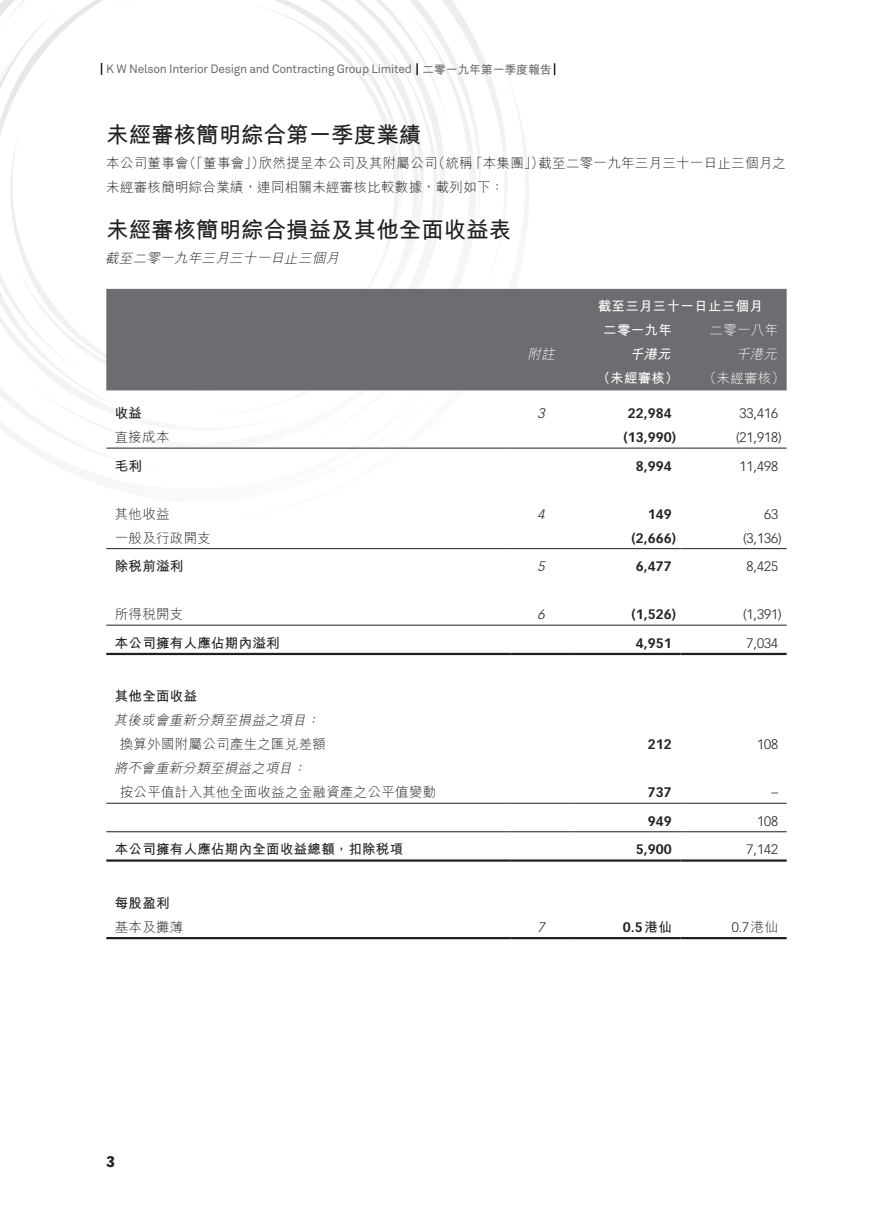
<style>
.page{position:relative;width:893px;height:1212px;background:#fff}
.page>*{position:absolute;margin:0;border:0;box-sizing:border-box;transform-origin:0 0}
.t1{font:700 22.5px "M Hei HK";color:#231f20}
.t2{font:900 15px "Vectora LT Std";color:#231f20}
.t3{font:300 13.5px/24px "M Hei HK";letter-spacing:.02em;color:#231f20}
.t4{font:700 13.5px "Vectora LT Std";color:#231f20}
.t5{font:300 13.5px "Vectora LT Std";color:#231f20}
.t6{font:700 13.5px "M Hei HK";letter-spacing:.02em;color:#231f20}
.t7{font:italic 300 13.5px "M Hei HK";color:#231f20}
.t8{font:700 13.5px "M Hei HK";letter-spacing:.02em;color:#fff}
.t9{font:300 13.5px "M Hei HK";letter-spacing:.02em;color:#fff}
.t10{font:italic 300 13.5px "M Hei HK";color:#fff}
.t11{font:italic 300 13.5px "Vectora LT Std";color:#231f20}
.t12{font:italic 700 13.5px "M Hei HK";color:#fff}
.t13{font:12px "Akkurat Pro";letter-spacing:-.02em;color:#6c6d70}
.t14{font:700 12px "M Hei HK";letter-spacing:-.02em;color:#6c6d70}
.s1{font-family:"M Hei HK"}
</style>
<div class="page">
<svg style="left:554px;top:63px;width:1px;height:12px"></svg>
<svg style="left:0;top:0;width:532px;height:448px"></svg>
<div style="left:106px;top:289px;width:681px;height:101px;background:#6c6d70"></div>
<hr style="left:106px;top:448px;width:404px;height:1px;background:#231f20">
<hr style="left:510px;top:448px;width:64px;height:1px;background:#231f20">
<hr style="left:574px;top:448px;width:106px;height:1px;background:#231f20">
<hr style="left:680px;top:448px;width:107px;height:1px;background:#231f20">
<hr style="left:106px;top:548px;width:404px;height:1px;background:#231f20">
<hr style="left:510px;top:548px;width:64px;height:1px;background:#231f20">
<hr style="left:574px;top:548px;width:106px;height:1px;background:#231f20">
<hr style="left:680px;top:548px;width:107px;height:1px;background:#231f20">
<hr style="left:106px;top:625px;width:404px;height:1px;background:#231f20">
<hr style="left:510px;top:625px;width:64px;height:1px;background:#231f20">
<hr style="left:574px;top:625px;width:106px;height:1px;background:#231f20">
<hr style="left:680px;top:625px;width:107px;height:1px;background:#231f20">
<hr style="left:106px;top:653px;width:404px;height:2px;background:#231f20">
<hr style="left:510px;top:653px;width:64px;height:2px;background:#231f20">
<hr style="left:574px;top:653px;width:106px;height:2px;background:#231f20">
<hr style="left:680px;top:653px;width:107px;height:2px;background:#231f20">
<hr style="left:106px;top:803px;width:404px;height:1px;background:#231f20">
<hr style="left:510px;top:803px;width:64px;height:1px;background:#231f20">
<hr style="left:574px;top:803px;width:106px;height:1px;background:#231f20">
<hr style="left:680px;top:803px;width:107px;height:1px;background:#231f20">
<hr style="left:106px;top:831px;width:404px;height:1px;background:#231f20">
<hr style="left:510px;top:831px;width:64px;height:1px;background:#231f20">
<hr style="left:574px;top:831px;width:106px;height:1px;background:#231f20">
<hr style="left:680px;top:831px;width:107px;height:1px;background:#231f20">
<hr style="left:106px;top:859px;width:404px;height:3px;background:#231f20">
<hr style="left:510px;top:859px;width:64px;height:3px;background:#231f20">
<hr style="left:574px;top:859px;width:106px;height:3px;background:#231f20">
<hr style="left:680px;top:859px;width:107px;height:3px;background:#231f20">
<hr style="left:106px;top:937px;width:404px;height:2px;background:#231f20">
<hr style="left:510px;top:937px;width:64px;height:2px;background:#231f20">
<hr style="left:574px;top:937px;width:106px;height:2px;background:#231f20">
<hr style="left:680px;top:937px;width:107px;height:2px;background:#231f20">
<p class="t13" style="left:106px;top:62px;width:307px">K W Nelson Interior Design and Contracting Group Limited</p>
<p class="t14" style="left:422px;top:61px;width:131px">二零一九年第一季度報告</p>
<h1 class="t1" style="left:106px;top:119px;width:316px">未經審核簡明綜合第一季度業績</h1>
<p class="t3" style="left:183px;top:151px;width:83px">（「董事會」）</p>
<p class="t3" style="left:432px;top:151px;width:42px">（統稱</p>
<p class="t3" style="left:469px;top:151px;width:76px">「本集團」）</p>
<p class="t3" style="left:259px;top:151px;width:180px">欣然提呈本公司及其附屬公司</p>
<p class="t3" style="left:106px;top:151px;width:399px">本公司董事會<br>未經審核簡明綜合業績，連同相關未經審核比較數據，載列如下：</p>
<h1 class="t1" style="left:106px;top:214px;width:406px">未經審核簡明綜合損益及其他全面收益表</h1>
<p class="t7" style="left:105px;top:251px;width:238px">截至二零一九年三月三十一日止三個月</p>
<p class="t3" style="left:538px;top:151px;width:249px">截至二零一九年三月三十一日止三個月之</p>
<p class="t6" style="left:115px;top:403px;width:29px">收益</p>
<p class="t3" style="left:115px;top:425px;width:56px">直接成本</p>
<p class="t6" style="left:115px;top:456px;width:29px">毛利</p>
<p class="t3" style="left:115px;top:502px;width:56px">其他收益</p>
<p class="t3" style="left:115px;top:526px;width:98px">一般及行政開支</p>
<p class="t6" style="left:115px;top:556px;width:70px">除稅前溢利</p>
<p class="t3" style="left:115px;top:602px;width:70px">所得稅開支</p>
<p class="t6" style="left:115px;top:633px;width:166px">本公司擁有人應佔期內溢利</p>
<p class="t6" style="left:115px;top:687px;width:84px">其他全面收益</p>
<p class="t7" style="left:114px;top:713px;width:197px">其後或會重新分類至損益之項目</p>
<p class="t7" style="left:306px;top:713px;width:18px">：</p>
<p class="t3" style="left:120px;top:732px;width:208px">換算外國附屬公司產生之匯兌差額</p>
<p class="t7" style="left:292px;top:761px;width:18px">：</p>
<p class="t7" style="left:114px;top:761px;width:183px">將不會重新分類至損益之項目</p>
<p class="t3" style="left:120px;top:780px;width:318px">按公平值計入其他全面收益之金融資產之公平值變動</p>
<p class="t6" style="left:115px;top:840px;width:290px">本公司擁有人應佔期內全面收益總額，扣除稅項</p>
<p class="t6" style="left:115px;top:893px;width:56px">每股盈利</p>
<p class="t3" style="left:115px;top:915px;width:70px">基本及攤薄</p>
<p class="t2" style="left:106px;top:1152px;width:10px">3</p>
<p class="t8" style="left:598px;top:296px;width:166px">截至三月三十一日止三個月</p>
<p class="t9" style="left:710px;top:323px;width:70px">二零一八年</p>
<p class="t8" style="left:603px;top:320px;width:70px">二零一九年</p>
<p class="t10" style="left:527px;top:347px;width:32px">附註</p>
<p class="t12" style="left:630px;top:344px;width:46px">千港元</p>
<p class="t10" style="left:736px;top:347px;width:45px">千港元</p>
<p class="t8" style="left:597px;top:368px;width:83px">（未經審核）</p>
<p class="t9" style="left:703px;top:371px;width:83px">（未經審核(</p>
<p class="t11" style="left:538px;top:406px;width:12px">3</p>
<p class="t4" style="left:628px;top:405px;width:45px">22,984</p>
<p class="t5" style="left:740px;top:406px;width:40px">33,416</p>
<p class="t4" style="left:624px;top:429px;width:54px">)13,990(</p>
<p class="t5" style="left:736px;top:430px;width:47px">)21,918(</p>
<p class="t4" style="left:636px;top:458px;width:37px">8,994</p>
<p class="t5" style="left:740px;top:458px;width:40px">11,498</p>
<p class="t11" style="left:538px;top:506px;width:12px">4</p>
<p class="t4" style="left:648px;top:506px;width:25px">149</p>
<p class="t5" style="left:764px;top:506px;width:16px">63</p>
<p class="t4" style="left:632px;top:530px;width:46px">)2,666(</p>
<p class="t5" style="left:743px;top:530px;width:40px">)3,136(</p>
<p class="t11" style="left:538px;top:559px;width:12px">5</p>
<p class="t4" style="left:636px;top:558px;width:37px">6,477</p>
<p class="t5" style="left:747px;top:559px;width:33px">8,425</p>
<p class="t11" style="left:538px;top:607px;width:12px">6</p>
<p class="t4" style="left:632px;top:606px;width:46px">)1,526(</p>
<p class="t5" style="left:743px;top:607px;width:40px">)1,391(</p>
<p class="t4" style="left:636px;top:635px;width:37px">4,951</p>
<p class="t5" style="left:747px;top:635px;width:33px">7,034</p>
<p class="t4" style="left:648px;top:736px;width:25px">212</p>
<p class="t5" style="left:757px;top:737px;width:23px">108</p>
<p class="t4" style="left:648px;top:784px;width:25px">737</p>
<p class="t5" style="left:771px;top:785px;width:8px">–</p>
<p class="t4" style="left:648px;top:813px;width:25px">949</p>
<p class="t5" style="left:757px;top:813px;width:23px">108</p>
<p class="t4" style="left:636px;top:841px;width:37px">5,900</p>
<p class="t5" style="left:747px;top:842px;width:33px">7,142</p>
<p class="t11" style="left:538px;top:919px;width:12px">7</p>
<p class="t4" style="left:623px;top:919px;width:50px">0.5 <span class="s1">港仙</span></p>
<p class="t5" style="left:732px;top:919px;width:48px">0.7 <span class="s1">港仙</span></p>
</div>
